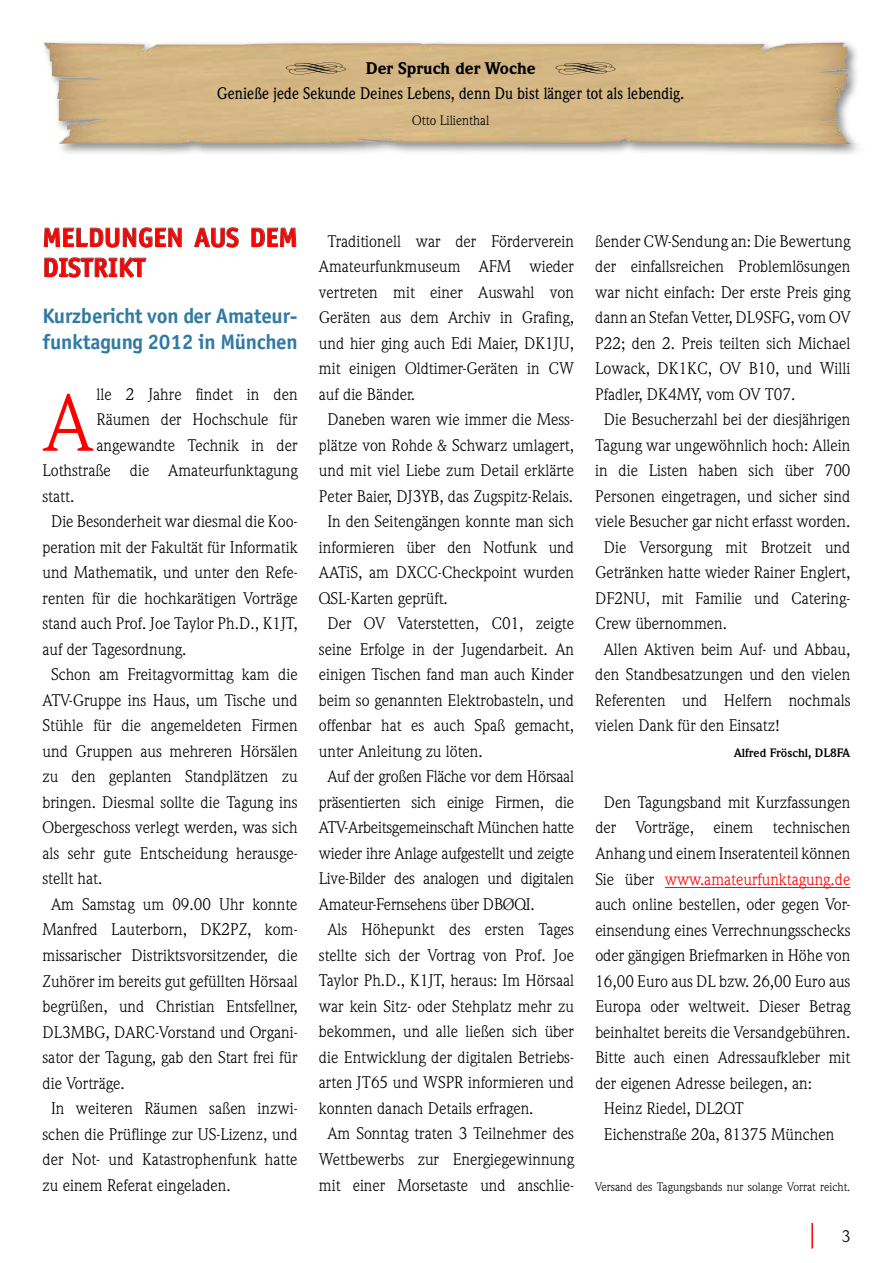
<style>
.page{position:relative;width:893px;height:1263px;background:#fff}
.page>*{position:absolute;margin:0;border:0;box-sizing:border-box;transform-origin:0 0}
.t1{font:80.1px "Weidemann LT";color:#f00}
.t2{font:700 27px/30px "Officina Sans LT";color:#f00}
.t3{font:700 21px/25.5px "Officina Sans LT";letter-spacing:-.01em;color:#317aa2}
.t4{font:16.5px "Weidemann LT";color:#000}
.t5{font:500 16.5px/25.5px "Weidemann LT";color:#000;text-align:center;scale:.9 1}
.t6{font:16.5px "Weidemann LT";color:#f00}
.t7{font:13.5px "Weidemann LT";color:#000}
.t8{font:12px "Weidemann LT";color:#000}
.t9{font:700 12px "Weidemann LT";color:#000}
.s1{font-family:"Type Embellishments One Plain";font-weight:400}
.s2{font-weight:900}
.s3{color:#000}
</style>
<div class="page">
<div style="left:41px;top:39px;width:830px;height:118px;background:#000;opacity:.6"></div>
<img style="left:44px;top:43px;width:818px;height:102px">
<hr style="left:811px;top:1223px;width:2px;height:25px;background:#f00">
<svg style="left:194px;top:227px;width:45px;height:21px"></svg>
<svg style="left:251px;top:227px;width:45px;height:21px"></svg>
<svg style="left:44px;top:227px;width:138px;height:51px"></svg>
<hr style="left:665px;top:887px;width:185px;height:1px;background:#f00">
<p class="t5" style="left:217px;top:55px;width:520px"><span class="s1">5</span> <span class="s2">Der Spruch der Woche</span> <span class="s1">5<br></span>Genieße jede Sekunde Deines Lebens, denn Du bist länger tot als lebendig.</p>
<p class="t7" style="left:412px;top:112px;width:78px">Otto Lilienthal</p>
<h2 class="t2" style="left:43px;top:222px;width:257px">MELDUNGEN AUS DEM<br>DISTRIKT</h2>
<p class="t3" style="left:43px;top:303px;width:257px">Kurzbericht von der Amateur&shy;funktagung 2012 in München</p>
<h1 class="t1" style="left:44px;top:376px;width:50px">A</h1>
<p class="t4" style="left:97px;top:384px;width:203px">lle 2 Jahre findet in den</p>
<p class="t4" style="left:97px;top:410px;width:203px">Räumen der Hochschule für</p>
<p class="t4" style="left:97px;top:435px;width:203px">angewandte Technik in der</p>
<p class="t4" style="left:43px;top:461px;width:257px">Lothstraße die Amateurfunktagung</p>
<p class="t4" style="left:43px;top:486px;width:33px">statt.</p>
<p class="t4" style="left:51px;top:512px;width:248px">Die Besonderheit war diesmal die Koo-</p>
<p class="t4" style="left:43px;top:537px;width:257px">peration mit der Fakultät für Informatik</p>
<p class="t4" style="left:43px;top:563px;width:257px">und Mathematik, und unter den Refe-</p>
<p class="t4" style="left:43px;top:588px;width:257px">renten für die hochkarätigen Vorträge</p>
<p class="t4" style="left:43px;top:614px;width:257px">stand auch Prof. Joe Taylor Ph.D., K1JT,</p>
<p class="t4" style="left:43px;top:639px;width:146px">auf der Tagesordnung.</p>
<p class="t4" style="left:51px;top:665px;width:248px">Schon am Freitagvormittag kam die</p>
<p class="t4" style="left:43px;top:690px;width:257px">ATV-Gruppe ins Haus, um Tische und</p>
<p class="t4" style="left:43px;top:716px;width:257px">Stühle für die angemeldeten Firmen</p>
<p class="t4" style="left:43px;top:741px;width:257px">und Gruppen aus mehreren Hörsälen</p>
<p class="t4" style="left:43px;top:767px;width:257px">zu den geplanten Standplätzen zu</p>
<p class="t4" style="left:43px;top:792px;width:257px">bringen. Diesmal sollte die Tagung ins</p>
<p class="t4" style="left:43px;top:818px;width:257px">Obergeschoss verlegt werden, was sich</p>
<p class="t4" style="left:43px;top:843px;width:257px">als sehr gute Entscheidung herausge-</p>
<p class="t4" style="left:43px;top:869px;width:61px">stellt hat.</p>
<p class="t4" style="left:51px;top:894px;width:248px">Am Samstag um 09.00 Uhr konnte</p>
<p class="t4" style="left:43px;top:920px;width:257px">Manfred Lauterborn, DK2PZ, kom-</p>
<p class="t4" style="left:43px;top:945px;width:257px">missarischer Distriktsvorsitzender, die</p>
<p class="t4" style="left:43px;top:971px;width:257px">Zuhörer im bereits gut gefüllten Hörsaal</p>
<p class="t4" style="left:43px;top:996px;width:257px">begrüßen, und Christian Entsfellner,</p>
<p class="t4" style="left:43px;top:1022px;width:257px">DL3MBG, DARC-Vorstand und Organi-</p>
<p class="t4" style="left:43px;top:1048px;width:257px">sator der Tagung, gab den Start frei für</p>
<p class="t4" style="left:43px;top:1073px;width:84px">die Vorträge.</p>
<p class="t4" style="left:51px;top:1099px;width:248px">In weiteren Räumen saßen inzwi-</p>
<p class="t4" style="left:43px;top:1124px;width:257px">schen die Prüflinge zur US-Lizenz, und</p>
<p class="t4" style="left:43px;top:1150px;width:257px">der Not- und Katastrophenfunk hatte</p>
<p class="t4" style="left:43px;top:1175px;width:190px">zu einem Referat eingeladen.</p>
<p class="t4" style="left:327px;top:231px;width:248px">Traditionell war der Förderverein</p>
<p class="t4" style="left:319px;top:257px;width:257px">Amateurfunkmuseum AFM wieder</p>
<p class="t4" style="left:319px;top:282px;width:257px">vertreten mit einer Auswahl von</p>
<p class="t4" style="left:319px;top:308px;width:257px">Geräten aus dem Archiv in Grafing,</p>
<p class="t4" style="left:319px;top:333px;width:257px">und hier ging auch Edi Maier, DK1JU,</p>
<p class="t4" style="left:319px;top:359px;width:257px">mit einigen Oldtimer-Geräten in CW</p>
<p class="t4" style="left:319px;top:384px;width:98px">auf die Bänder.</p>
<p class="t4" style="left:327px;top:410px;width:248px">Daneben waren wie immer die Mess-</p>
<p class="t4" style="left:319px;top:435px;width:257px">plätze von Rohde &amp; Schwarz umlagert,</p>
<p class="t4" style="left:319px;top:461px;width:257px">und mit viel Liebe zum Detail erklärte</p>
<p class="t4" style="left:319px;top:486px;width:256px">Peter Baier, DJ3YB, das Zugspitz-Relais.</p>
<p class="t4" style="left:327px;top:512px;width:248px">In den Seitengängen konnte man sich</p>
<p class="t4" style="left:319px;top:537px;width:257px">informieren über den Notfunk und</p>
<p class="t4" style="left:319px;top:563px;width:257px">AATiS, am DXCC-Checkpoint wurden</p>
<p class="t4" style="left:319px;top:588px;width:130px">QSL-Karten geprüft.</p>
<p class="t4" style="left:327px;top:614px;width:248px">Der OV Vaterstetten, C01, zeigte</p>
<p class="t4" style="left:319px;top:639px;width:257px">seine Erfolge in der Jugendarbeit. An</p>
<p class="t4" style="left:319px;top:665px;width:257px">einigen Tischen fand man auch Kinder</p>
<p class="t4" style="left:319px;top:690px;width:257px">beim so genannten Elektrobasteln, und</p>
<p class="t4" style="left:319px;top:716px;width:257px">offenbar hat es auch Spaß gemacht,</p>
<p class="t4" style="left:319px;top:741px;width:165px">unter Anleitung zu löten.</p>
<p class="t4" style="left:327px;top:767px;width:248px">Auf der großen Fläche vor dem Hörsaal</p>
<p class="t4" style="left:319px;top:792px;width:257px">präsentierten sich einige Firmen, die</p>
<p class="t4" style="left:319px;top:818px;width:257px">ATV-Arbeitsgemeinschaft München hatte</p>
<p class="t4" style="left:319px;top:843px;width:257px">wieder ihre Anlage aufgestellt und zeigte</p>
<p class="t4" style="left:319px;top:869px;width:257px">Live-Bilder des analogen und digitalen</p>
<p class="t4" style="left:319px;top:894px;width:217px">Amateur-Fernsehens über DBØQI.</p>
<p class="t4" style="left:327px;top:920px;width:248px">Als Höhepunkt des ersten Tages</p>
<p class="t4" style="left:319px;top:945px;width:257px">stellte sich der Vortrag von Prof. Joe</p>
<p class="t4" style="left:319px;top:971px;width:257px">Taylor Ph.D., K1JT, heraus: Im Hörsaal</p>
<p class="t4" style="left:319px;top:996px;width:257px">war kein Sitz- oder Stehplatz mehr zu</p>
<p class="t4" style="left:319px;top:1022px;width:257px">bekommen, und alle ließen sich über</p>
<p class="t4" style="left:319px;top:1047px;width:257px">die Entwicklung der digitalen Betriebs-</p>
<p class="t4" style="left:319px;top:1073px;width:257px">arten JT65 und WSPR informieren und</p>
<p class="t4" style="left:319px;top:1098px;width:216px">konnten danach Details erfragen.</p>
<p class="t4" style="left:327px;top:1124px;width:248px">Am Sonntag traten 3 Teilnehmer des</p>
<p class="t4" style="left:319px;top:1149px;width:257px">Wettbewerbs zur Energiegewinnung</p>
<p class="t4" style="left:319px;top:1175px;width:257px">mit einer Morsetaste und anschlie-</p>
<p class="t4" style="left:595px;top:231px;width:257px">ßender CW-Sendung an: Die Bewertung</p>
<p class="t4" style="left:595px;top:257px;width:257px">der einfallsreichen Problemlösungen</p>
<p class="t4" style="left:595px;top:282px;width:257px">war nicht einfach: Der erste Preis ging</p>
<p class="t4" style="left:595px;top:308px;width:257px">dann an Stefan Vetter, DL9SFG, vom OV</p>
<p class="t4" style="left:595px;top:333px;width:257px">P22; den 2. Preis teilten sich Michael</p>
<p class="t4" style="left:595px;top:359px;width:257px">Lowack, DK1KC, OV B10, und Willi</p>
<p class="t4" style="left:595px;top:384px;width:202px">Pfadler, DK4MY, vom OV T07.</p>
<p class="t4" style="left:604px;top:410px;width:248px">Die Besucherzahl bei der diesjährigen</p>
<p class="t4" style="left:595px;top:435px;width:257px">Tagung war ungewöhnlich hoch: Allein</p>
<p class="t4" style="left:595px;top:461px;width:257px">in die Listen haben sich über 700</p>
<p class="t4" style="left:595px;top:486px;width:257px">Personen eingetragen, und sicher sind</p>
<p class="t4" style="left:595px;top:512px;width:257px">viele Besucher gar nicht erfasst worden.</p>
<p class="t4" style="left:604px;top:537px;width:248px">Die Versorgung mit Brotzeit und</p>
<p class="t4" style="left:595px;top:563px;width:257px">Getränken hatte wieder Rainer Englert,</p>
<p class="t4" style="left:595px;top:588px;width:257px">DF2NU, mit Familie und Catering-</p>
<p class="t4" style="left:595px;top:614px;width:133px">Crew übernommen.</p>
<p class="t4" style="left:604px;top:639px;width:248px">Allen Aktiven beim Auf- und Abbau,</p>
<p class="t4" style="left:595px;top:665px;width:257px">den Standbesatzungen und den vielen</p>
<p class="t4" style="left:595px;top:690px;width:257px">Referenten und Helfern nochmals</p>
<p class="t4" style="left:595px;top:716px;width:186px">vielen Dank für den Einsatz!</p>
<p class="t9" style="left:734px;top:746px;width:118px">Alfred Fröschl, DL8FA</p>
<p class="t4" style="left:604px;top:792px;width:248px">Den Tagungsband mit Kurzfassungen</p>
<p class="t4" style="left:595px;top:818px;width:257px">der Vorträge, einem technischen</p>
<p class="t4" style="left:595px;top:843px;width:257px">Anhang und einem Inseratenteil können</p>
<p class="t6" style="left:595px;top:869px;width:257px"><span class="s3">Sie über</span> www.amateurfunktagung.de</p>
<p class="t4" style="left:595px;top:894px;width:257px">auch online bestellen, oder gegen Vor-</p>
<p class="t4" style="left:595px;top:920px;width:257px">einsendung eines Verrechnungsschecks</p>
<p class="t4" style="left:595px;top:946px;width:257px">oder gängigen Briefmarken in Höhe von</p>
<p class="t4" style="left:595px;top:971px;width:257px">16,00 Euro aus DL bzw. 26,00 Euro aus</p>
<p class="t4" style="left:595px;top:997px;width:257px">Europa oder weltweit. Dieser Betrag</p>
<p class="t4" style="left:595px;top:1022px;width:257px">beinhaltet bereits die Versandgebühren.</p>
<p class="t4" style="left:595px;top:1048px;width:257px">Bitte auch einen Adressaufkleber mit</p>
<p class="t4" style="left:595px;top:1073px;width:218px">der eigenen Adresse beilegen, an:</p>
<p class="t4" style="left:604px;top:1099px;width:142px">Heinz Riedel, DL2QT</p>
<p class="t4" style="left:604px;top:1124px;width:232px">Eichenstraße 20a, 81375 München</p>
<p class="t8" style="left:595px;top:1179px;width:257px">Versand des Tagungsbands nur solange Vorrat reicht.</p>
<p class="t4" style="left:842px;top:1226px;width:10px">3</p>
</div>
